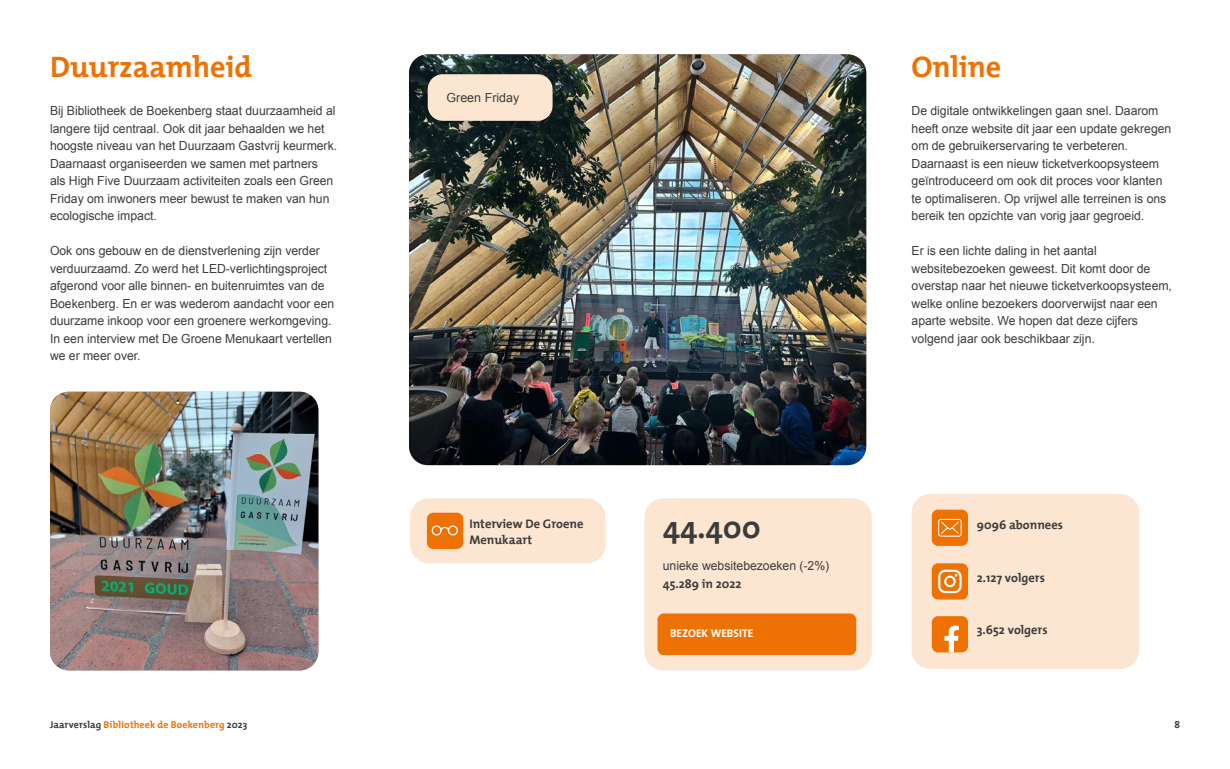
<style>
.page{position:relative;width:1230px;height:769px;background:#fff}
.page>*{position:absolute;margin:0;border:0;box-sizing:border-box;transform-origin:0 0}
.t1{font:700 31.25px "The Mix";color:#3c3c3b}
.t2{font:700 30px "The Mix";color:#ee7203}
.t3{font:12.5px/17.5px "Arial";letter-spacing:-.005em;color:#3c3c3b}
.t4{font:700 12.5px/16.2px "The Mix";color:#3c3c3b}
.t5{font:700 11.25px "The Mix";color:#fff}
.t6{font:700 10px "The Mix";letter-spacing:.01em;color:#ee7203}
.t7{font:700 10px "The Mix";color:#3c3c3b}
.s1{color:#3c3c3b}
</style>
<div class="page">
<img style="left:409px;top:54px;width:457px;height:411px">
<img style="left:50px;top:392px;width:268px;height:278px">
<div style="left:912px;top:494px;width:227px;height:175px;background:#fde6d1;border-radius:19px"></div>
<div style="left:644px;top:498px;width:228px;height:172px;background:#fde6d1;border-radius:19px"></div>
<div style="left:932px;top:509px;width:36px;height:37px;background:#ee7203;border-radius:6px"></div>
<div style="left:932px;top:563px;width:36px;height:36px;background:#ee7203;border-radius:6px"></div>
<svg style="left:938px;top:518px;width:24px;height:19px"></svg>
<svg style="left:938px;top:570px;width:24px;height:23px"></svg>
<div style="left:932px;top:616px;width:36px;height:36px;background:#ee7203;border-radius:6px"></div>
<svg style="left:944px;top:625px;width:15px;height:27px"></svg>
<div style="left:658px;top:613px;width:198px;height:42px;background:#ee7203;border-radius:6px"></div>
<div style="left:410px;top:498px;width:196px;height:65px;background:#fde6d1;border-radius:19px"></div>
<div style="left:427px;top:513px;width:36px;height:36px;background:#ee7203;border-radius:6px"></div>
<div style="left:432px;top:525px;width:10px;height:10px;border:1px solid #fff;border-radius:50%"></div>
<svg style="left:440px;top:526px;width:9px;height:6px"></svg>
<div style="left:448px;top:525px;width:10px;height:10px;border:1px solid #fff;border-radius:50%"></div>
<div style="left:428px;top:74px;width:125px;height:47px;background:#fde6d1;border-radius:15px"></div>
<h2 class="t2" style="left:50px;top:42px;width:204px">Duurzaamheid</h2>
<p class="t3" style="left:50px;top:102px;width:289px">Bij Bibliotheek de Boekenberg staat duurzaamheid al langere tijd centraal. Ook dit jaar behaalden we het hoogste niveau van het Duurzaam Gastvrij keurmerk.<br>Daarnaast organiseerden we samen met partners<br>als High Five Duurzaam activiteiten zoals een Green Friday om inwoners meer bewust te maken van hun ecologische impact.</p>
<p class="t3" style="left:50px;top:242px;width:286px">Ook ons gebouw en de dienstverlening zijn verder verduurzaamd. Zo werd het LED-verlichtingsproject afgerond voor alle binnen- en buitenruimtes van de Boekenberg. En er was wederom aandacht voor een duurzame inkoop voor een groenere werkomgeving.<br>In een interview met De Groene Menukaart vertellen we er meer over.</p>
<p class="t3" style="left:446px;top:89px;width:74px">Green Friday</p>
<p class="t4" style="left:469px;top:515px;width:116px">Interview De Groene<br>Menukaart</p>
<h1 class="t1" style="left:663px;top:501px;width:100px">44.400</h1>
<p class="t3" style="left:663px;top:557px;width:168px">unieke websitebezoeken (-2%)</p>
<p class="t4" style="left:663px;top:575px;width:80px">45.289 in 2022</p>
<h2 class="t2" style="left:912px;top:42px;width:91px">Online</h2>
<p class="t3" style="left:912px;top:102px;width:261px">De digitale ontwikkelingen gaan snel. Daarom heeft onze website dit jaar een update gekregen om de gebruikerservaring te verbeteren.<br>Daarnaast is een nieuw ticketverkoopsysteem geïntroduceerd om ook dit proces voor klanten te optimaliseren. Op vrijwel alle terreinen is ons bereik ten opzichte van vorig jaar gegroeid.</p>
<p class="t3" style="left:912px;top:242px;width:262px">Er is een lichte daling in het aantal websitebezoeken geweest. Dit komt door de overstap naar het nieuwe ticketverkoopsysteem, welke online bezoekers doorverwijst naar een aparte website. We hopen dat deze cijfers volgend jaar ook beschikbaar zijn.</p>
<p class="t4" style="left:977px;top:516px;width:88px">9096 abonnees</p>
<p class="t4" style="left:977px;top:569px;width:70px">2.127 volgers</p>
<p class="t5" style="left:670px;top:623px;width:85px">BEZOEK WEBSITE</p>
<p class="t4" style="left:977px;top:621px;width:72px">3.652 volgers</p>
<p class="t6" style="left:50px;top:716px;width:199px"><span class="s1">Jaarverslag</span> Bibliotheek de Boekenberg <span class="s1">2023</span></p>
<p class="t7" style="left:1174px;top:716px;width:7px">8</p>
</div>
